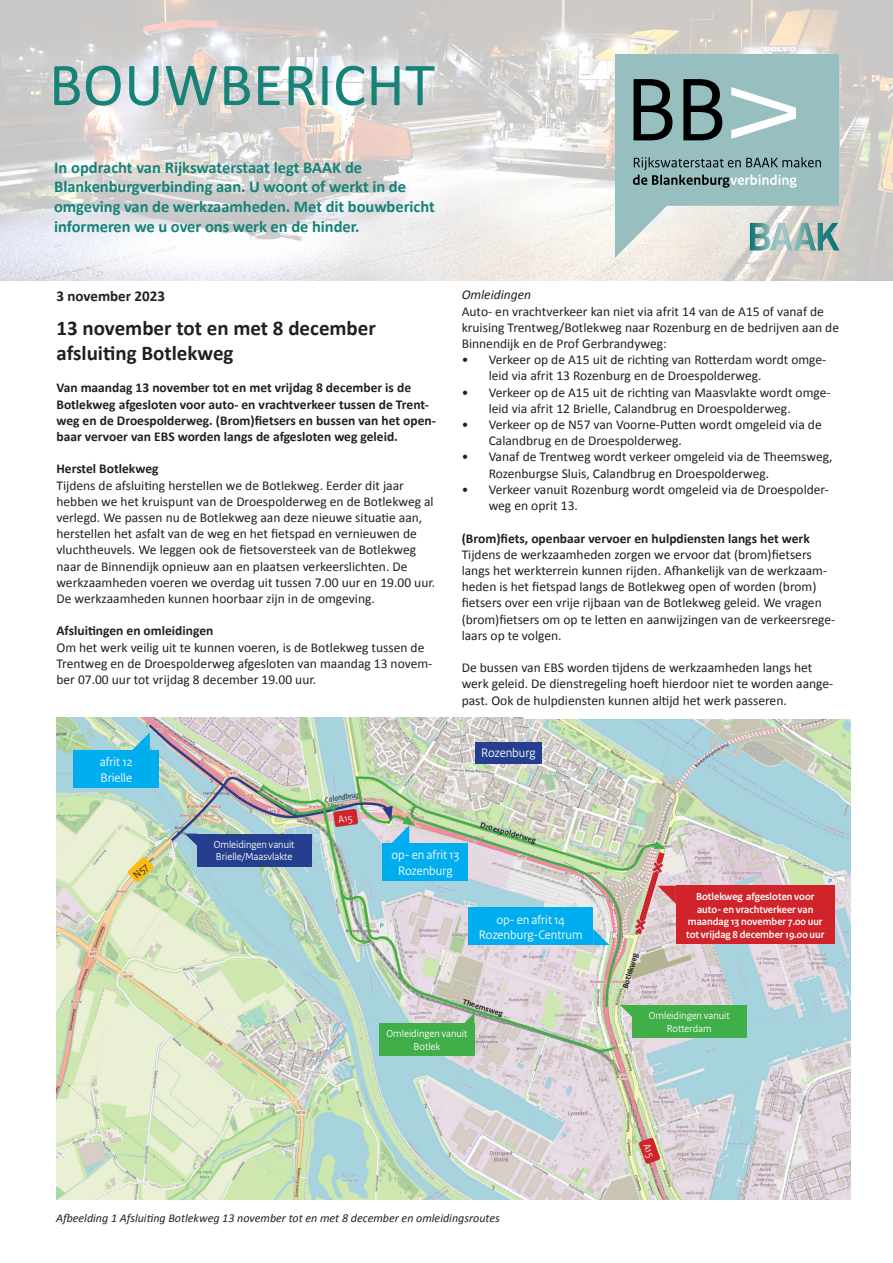
<style>
.page{position:relative;width:893px;height:1263px;background:#fff}
.page>*{position:absolute;margin:0;border:0;box-sizing:border-box;transform-origin:0 0}
.t1{font:61.5px "Calibri";letter-spacing:.005em;color:#168278}
.t2{font:700 21px "Calibri";color:#231f20}
.t3{font:700 16.5px/19.8px "Calibri";letter-spacing:-.005em;color:#168278}
.t4{font:700 15px "Calibri";color:#231f20}
.t5{font:13.5px/16.2px "Calibri";color:#231f20}
.t6{font:700 13.5px/16.2px "Calibri";color:#231f20}
.t7{font:italic 13.5px "Calibri";color:#231f20}
.t8{font:13.05px "Rijksoverheid Sans Heading";color:#fff}
.t9{font:italic 12px "Calibri";color:#231f20}
.t10{font:700 10.65px/12.8px "Rijksoverheid Sans Heading";color:#fff;text-align:center}
.t11{font:10.65px/12.8px "Rijksoverheid Sans Heading";color:#fff;text-align:center}
.t12{font:700 8.1px "Rijksoverheid Sans Text";color:#231f20}
.t13{font:italic 8.1px "Rijksoverheid Sans Text";color:#231f20}
</style>
<div class="page">
<svg style="left:0;top:0;width:893px;height:281px"></svg>
<svg style="left:615px;top:54px;width:224px;height:204px;background:#adc8c8"></svg>
<svg style="left:633px;top:157px;width:188px;height:31px;background:#83a3a4"></svg>
<svg style="left:634px;top:79px;width:38px;height:61px;background:#475a5b"></svg>
<svg style="left:683px;top:79px;width:39px;height:61px;background:#475a5b"></svg>
<svg style="left:731px;top:87px;width:65px;height:52px"></svg>
<svg style="left:750px;top:223px;width:89px;height:27px;background:#94b7b4"></svg>
<img style="left:533px;top:1024px;width:318px;height:175px">
<img style="left:56px;top:1022px;width:477px;height:177px">
<img style="left:56px;top:717px;width:468px;height:305px">
<img style="left:417px;top:719px;width:434px;height:305px">
<div style="left:676px;top:886px;width:159px;height:58px;background:#d1232a"></div>
<div style="left:73px;top:750px;width:86px;height:38px;background:#00aeef"></div>
<div style="left:475px;top:742px;width:67px;height:21px;background:#253f8e"></div>
<img style="left:619px;top:803px;width:42px;height:206px">
<div style="left:632px;top:1005px;width:114px;height:33px;background:#40ae49"></div>
<div style="left:197px;top:833px;width:114px;height:33px;background:#253f8e"></div>
<svg style="left:620px;top:1005px;width:12px;height:12px"></svg>
<svg style="left:256px;top:786px;width:363px;height:269px;background:#b1cdcb"></svg>
<div style="left:379px;top:1023px;width:95px;height:33px;background:#40ae49"></div>
<svg style="left:462px;top:1013px;width:12px;height:10px"></svg>
<img style="left:631px;top:841px;width:45px;height:99px">
<svg style="left:638px;top:1137px;width:22px;height:27px"></svg>
<img style="left:132px;top:722px;width:287px;height:124px">
<svg style="left:128px;top:857px;width:26px;height:26px"></svg>
<p class="t1" style="left:49px;top:42px;width:387px">BOUWBERICHT</p>
<p class="t3" style="left:54px;top:157px;width:382px">In opdracht van Rijkswaterstaat legt BAAK de Blankenburgverbinding aan. U woont of werkt in de omgeving van de werkzaamheden. Met dit bouwbericht informeren we u over ons werk en de hinder.</p>
<p class="t4" style="left:56px;top:285px;width:110px">3 november 2023</p>
<p class="t2" style="left:56px;top:313px;width:321px">13 november tot en met 8 december</p>
<p class="t2" style="left:56px;top:338px;width:179px">afsluiting Botlekweg</p>
<p class="t6" style="left:56px;top:379px;width:381px">Van maandag 13 november tot en met vrijdag 8 december is de Botlekweg afgesloten voor auto- en vrachtverkeer tussen de Trent&shy;weg en de Droespolderweg. (Brom)fietsers en bussen van het open&shy;baar vervoer van EBS worden langs de afgesloten weg geleid.</p>
<p class="t6" style="left:56px;top:460px;width:104px">Herstel Botlekweg</p>
<p class="t5" style="left:56px;top:477px;width:380px">Tijdens de afsluiting herstellen we de Botlekweg. Eerder dit jaar hebben we het kruispunt van de Droespolderweg en de Botlekweg al verlegd. We passen nu de Botlekweg aan deze nieuwe situatie aan, herstellen het asfalt van de weg en het fietspad en vernieuwen de vluchtheuvels. We leggen ook de fietsoversteek van de Botlekweg naar de Binnendijk opnieuw aan en plaatsen verkeerslichten. De werkzaamheden voeren we overdag uit tussen 7.00 uur en 19.00 uur.<br>De werkzaamheden kunnen hoorbaar zijn in de omgeving.</p>
<p class="t6" style="left:56px;top:622px;width:158px">Afsluitingen en omleidingen</p>
<p class="t5" style="left:56px;top:639px;width:377px">Om het werk veilig uit te kunnen voeren, is de Botlekweg tussen de<br>Trentweg en de Droespolderweg afgesloten van maandag 13 novem&shy;ber 07.00 uur tot vrijdag 8 december 19.00 uur.</p>
<p class="t8" style="left:100px;top:754px;width:35px">afrit 12</p>
<p class="t8" style="left:101px;top:770px;width:33px">Brielle</p>
<p class="t13" style="left:324px;top:795px;width:36px;rotate:-9deg">Calandbrug</p>
<p class="t7" style="left:462px;top:286px;width:71px">Omleidingen</p>
<p class="t5" style="left:462px;top:303px;width:379px">Auto- en vrachtverkeer kan niet via afrit 14 van de A15 of vanaf de kruising Trentweg/Botlekweg naar Rozenburg en de bedrijven aan de<br>Binnendijk en de Prof Gerbrandyweg:</p>
<p class="t5" style="left:489px;top:351px;width:339px;text-indent:-27px">• Verkeer op de A15 uit de richting van Rotterdam wordt omge&shy;leid via afrit 13 Rozenburg en de Droespolderweg.</p>
<p class="t5" style="left:489px;top:384px;width:343px;text-indent:-27px">• Verkeer op de A15 uit de richting van Maasvlakte wordt omge&shy;leid via afrit 12 Brielle, Calandbrug en Droespolderweg.</p>
<p class="t5" style="left:489px;top:416px;width:334px;text-indent:-27px">• Verkeer op de N57 van Voorne-Putten wordt omgeleid via de<br>Calandbrug en de Droespolderweg.</p>
<p class="t5" style="left:489px;top:448px;width:345px;text-indent:-27px">• Vanaf de Trentweg wordt verkeer omgeleid via de Theemsweg,<br>Rozenburgse Sluis, Calandbrug en Droespolderweg.</p>
<p class="t5" style="left:489px;top:481px;width:342px;text-indent:-27px">• Verkeer vanuit Rozenburg wordt omgeleid via de Droespolder&shy;weg en oprit 13.</p>
<p class="t6" style="left:462px;top:529px;width:350px">(Brom)fiets, openbaar vervoer en hulpdiensten langs het werk</p>
<p class="t5" style="left:462px;top:546px;width:375px">Tijdens de werkzaamheden zorgen we ervoor dat (brom)fietsers langs het werkterrein kunnen rijden. Afhankelijk van de werkzaam&shy;heden is het fietspad langs de Botlekweg open of worden (brom) fietsers over een vrije rijbaan van de Botlekweg geleid. We vragen (brom)fietsers om op te letten en aanwijzingen van de verkeersrege&shy;laars op te volgen.</p>
<p class="t5" style="left:462px;top:659px;width:373px">De bussen van EBS worden tijdens de werkzaamheden langs het werk geleid. De dienstregeling hoeft hierdoor niet te worden aange&shy;past. Ook de hulpdiensten kunnen altijd het werk passeren.</p>
<p class="t8" style="left:481px;top:746px;width:56px">Rozenburg</p>
<p class="t11" style="left:214px;top:838px;width:82px;text-align:left">Omleidingen vanuit<br>Brielle/Maasvlakte</p>
<p class="t8" style="left:391px;top:847px;width:69px">op- en afrit 13</p>
<p class="t8" style="left:398px;top:863px;width:56px">Rozenburg</p>
<p class="t12" style="left:482px;top:820px;width:59px;rotate:16deg">Droespolderweg</p>
<p class="t8" style="left:496px;top:912px;width:70px">op- en afrit 14</p>
<p class="t8" style="left:479px;top:927px;width:105px">Rozenburg-Centrum</p>
<p class="t12" style="left:464px;top:997px;width:43px;rotate:17deg">Theemsweg</p>
<p class="t11" style="left:386px;top:1027px;width:82px">Omleidingen vanuit<br>Botlek</p>
<p class="t12" style="left:620px;top:987px;width:38px;rotate:-73deg">Botlekweg</p>
<p class="t10" style="left:686px;top:890px;width:140px">Botlekweg afgesloten voor auto- en vrachtverkeer van maandag 13 november 7.00 uur tot vrijdag 8 december 19.00 uur</p>
<p class="t11" style="left:649px;top:1009px;width:82px">Omleidingen vanuit<br>Rotterdam</p>
<p class="t9" style="left:56px;top:1210px;width:445px">Afbeelding 1 Afsluiting Botlekweg 13 november tot en met 8 december en omleidingsroutes</p>
</div>
